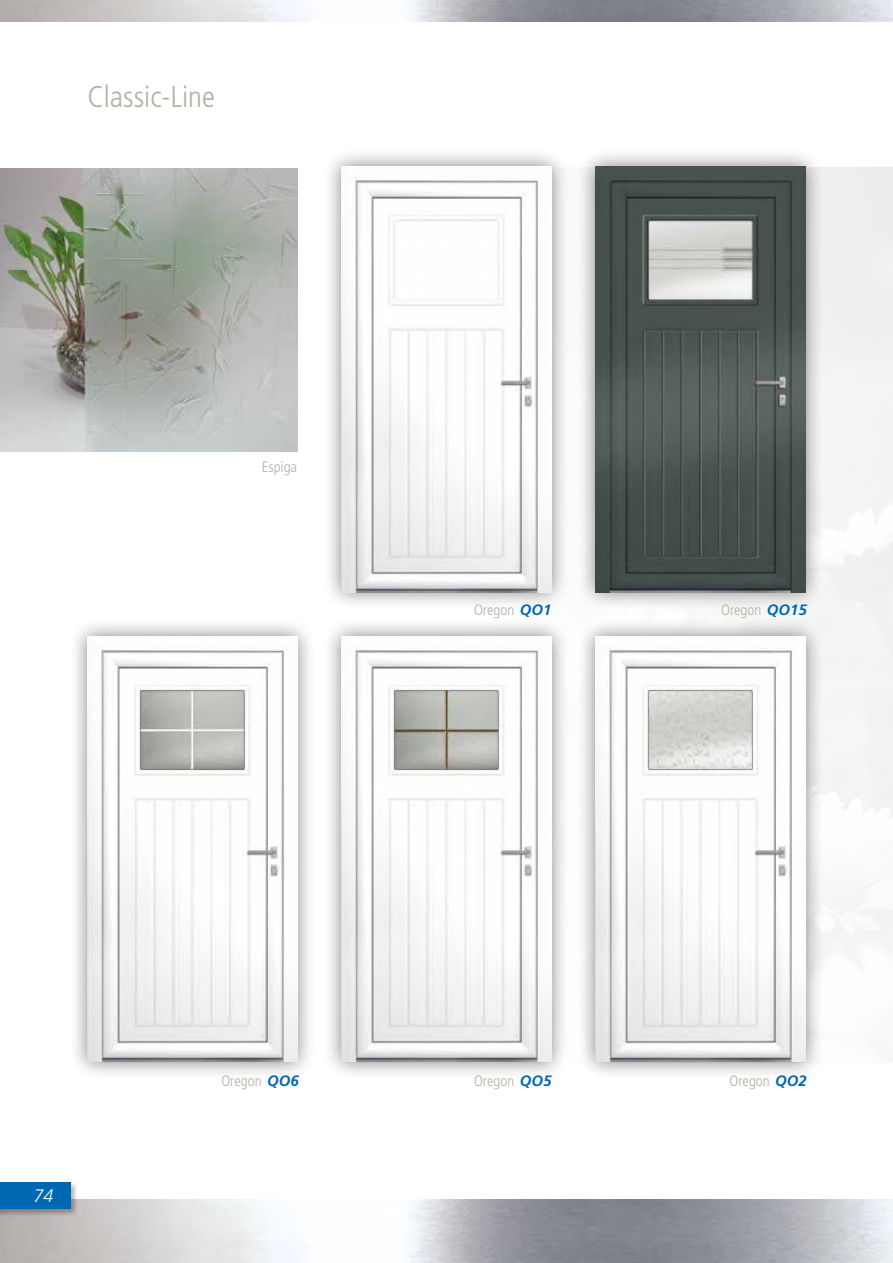
<style>
.page{position:relative;width:893px;height:1263px;background:#fff}
.page>*{position:absolute;margin:0;border:0;box-sizing:border-box;transform-origin:0 0}
.t1{font:300 condensed 30px "Frutiger";color:#b1b1a7}
.t2{font:italic 300 18px "Frutiger";color:#fff}
.t3{font:300 condensed 15px "Frutiger";color:#b1b1a7}
.s1{font-weight:700;font-style:italic;font-stretch:normal;color:#0068b3}
</style>
<div class="page">
<div style="left:0;top:1181px;width:78px;height:36px;background:#000;opacity:.3"></div>
<div style="left:0;top:1182px;width:71px;height:27px;background:#0068b3"></div>
<div style="left:577px;top:148px;width:247px;height:463px;background:#000;opacity:.5"></div>
<img style="left:596px;top:167px;width:209px;height:425px">
<div style="left:323px;top:618px;width:247px;height:462px;background:#000;opacity:.5"></div>
<img style="left:342px;top:636px;width:209px;height:425px">
<div style="left:323px;top:148px;width:247px;height:463px;background:#000;opacity:.5"></div>
<img style="left:342px;top:167px;width:209px;height:425px">
<div style="left:69px;top:618px;width:247px;height:462px;background:#000;opacity:.5"></div>
<img style="left:88px;top:636px;width:209px;height:425px">
<div style="left:577px;top:618px;width:247px;height:462px;background:#000;opacity:.5"></div>
<img style="left:596px;top:636px;width:209px;height:425px">
<img style="left:0;top:168px;width:297px;height:283px">
<h1 class="t1" style="left:88px;top:79px;width:129px">Classic-Line</h1>
<p class="t3" style="left:262px;top:459px;width:37px">Espiga</p>
<p class="t3" style="left:474px;top:601px;width:79px">Oregon <span class="s1">QO1</span></p>
<p class="t3" style="left:721px;top:601px;width:87px">Oregon <span class="s1">QO15</span></p>
<p class="t2" style="left:34px;top:1186px;width:22px">74</p>
<p class="t3" style="left:221px;top:1072px;width:79px">Oregon <span class="s1">QO6</span></p>
<p class="t3" style="left:474px;top:1072px;width:79px">Oregon <span class="s1">QO5</span></p>
<p class="t3" style="left:729px;top:1072px;width:79px">Oregon <span class="s1">QO2</span></p>
</div>
